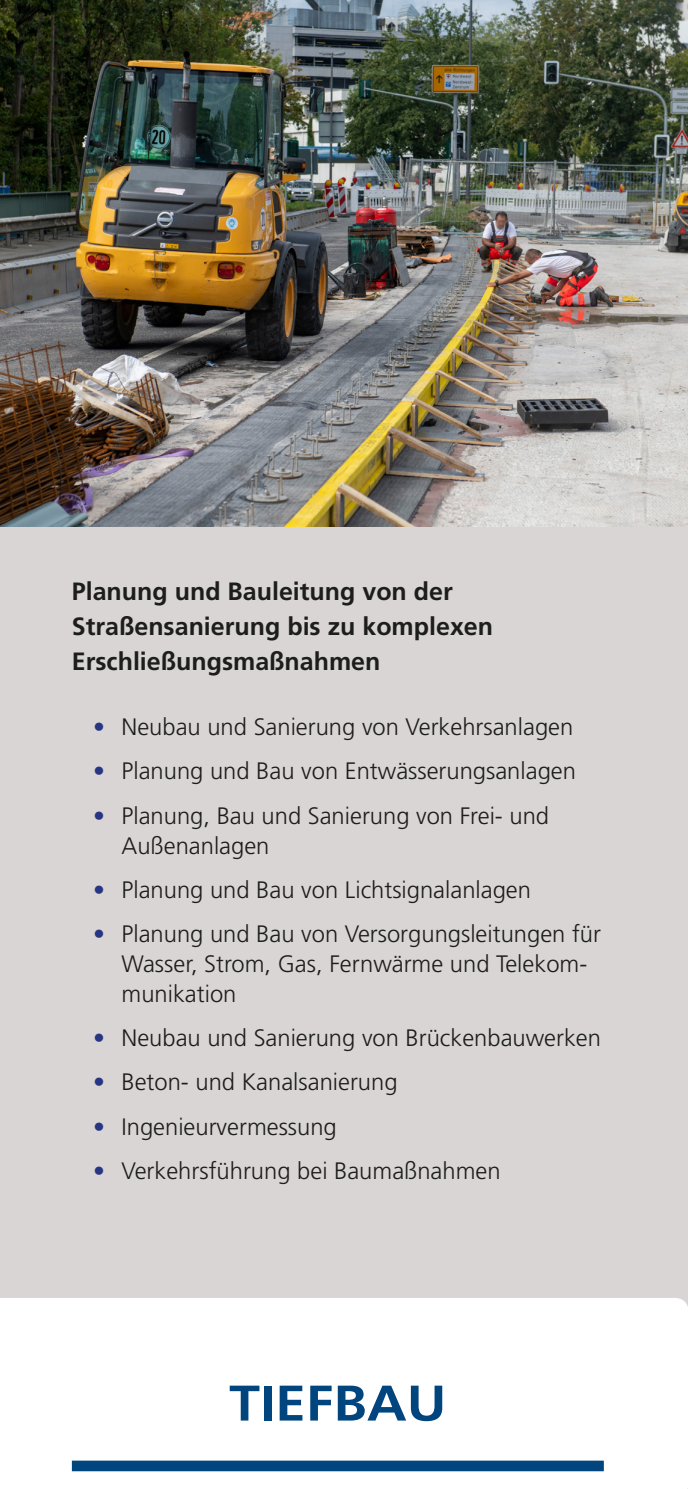
<style>
.page{position:relative;width:688px;height:1489px;background:#fff}
.page>*{position:absolute;margin:0;border:0;box-sizing:border-box;transform-origin:0 0}
.t1{font:700 50px "Frutiger LT Std";color:#00457d;scale:1.1 1}
.t2{font:700 25px/35px "Frutiger LT Std";color:#1d1d1b}
.t3{font:300 23.75px/30px "Frutiger LT Std";color:#1d1d1b}
.s1{color:#283583}
</style>
<div class="page">
<div style="left:0;top:112px;width:687px;height:1376px;background:#d9d5d5"></div>
<div style="left:0;top:1298px;width:687px;height:190px;background:#fff"></div>
<img style="left:0;top:0;width:687px;height:526px">
<svg style="left:71px;top:1459px;width:534px;height:13px;background:#2f6794"></svg>
<p class="t2" style="left:72px;top:574px;width:422px">Planung und Bauleitung von der<br>Straßensanierung bis zu komplexen<br>Erschließungsmaßnahmen</p>
<p class="t3" style="left:93px;top:712px;width:481px"><span class="s1">•</span> Neubau und Sanierung von Verkehrsanlagen</p>
<p class="t3" style="left:93px;top:756px;width:484px"><span class="s1">•</span> Planung und Bau von Entwässerungsanlagen</p>
<p class="t3" style="left:121px;top:800px;width:429px;text-indent:-28px"><span class="s1">•</span> Planung, Bau und Sanierung von Frei- und<br>Außenanlagen</p>
<p class="t3" style="left:93px;top:875px;width:439px"><span class="s1">•</span> Planung und Bau von Lichtsignalanlagen</p>
<p class="t3" style="left:121px;top:919px;width:481px;text-indent:-28px"><span class="s1">•</span> Planung und Bau von Versorgungsleitungen für<br>Wasser, Strom, Gas, Fernwärme und Telekom&shy;munikation</p>
<p class="t3" style="left:93px;top:1023px;width:509px"><span class="s1">•</span> Neubau und Sanierung von Brückenbauwerken</p>
<p class="t3" style="left:93px;top:1067px;width:306px"><span class="s1">•</span> Beton- und Kanalsanierung</p>
<p class="t3" style="left:93px;top:1111px;width:245px"><span class="s1">•</span> Ingenieurvermessung</p>
<p class="t3" style="left:93px;top:1155px;width:409px"><span class="s1">•</span> Verkehrsführung bei Baumaßnahmen</p>
<h1 class="t1" style="left:229px;top:1373px;width:199px">TIEFBAU</h1>
</div>
